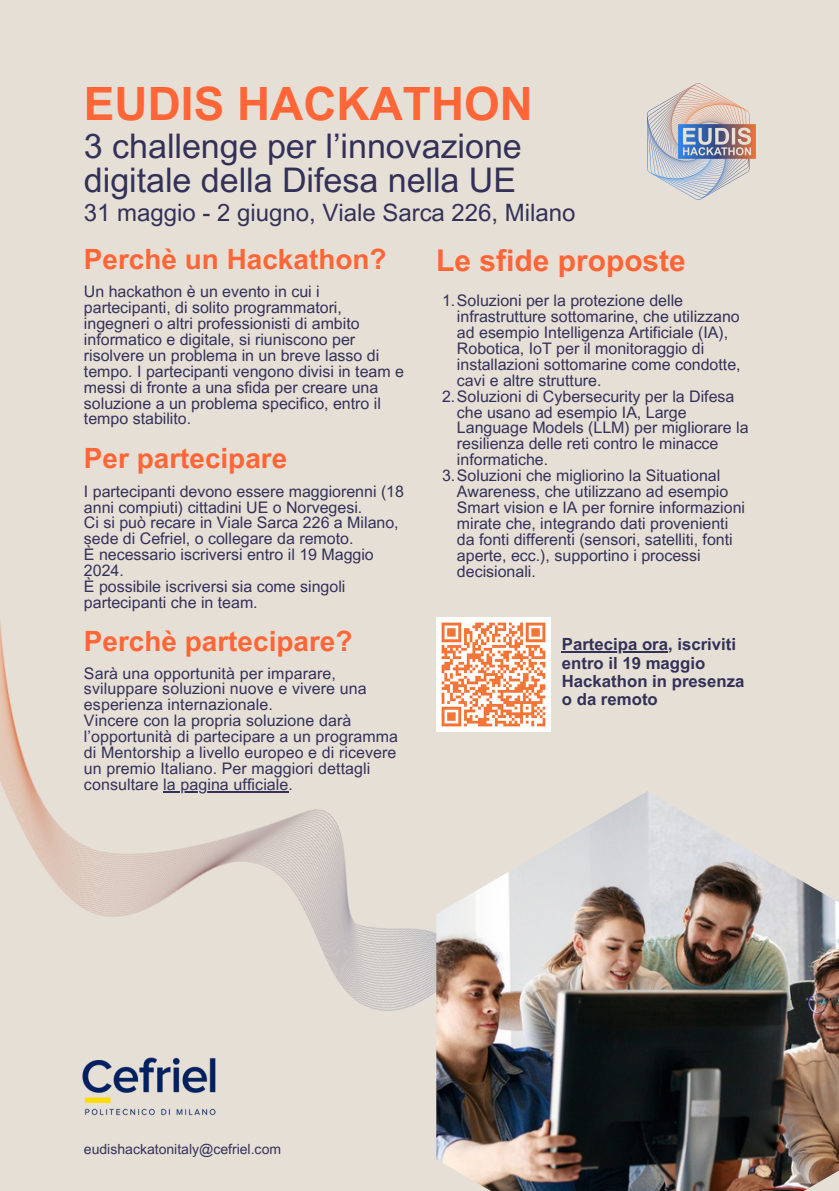
<style>
.page{position:relative;width:839px;height:1191px;background:#fff}
.page>*{position:absolute;margin:0;border:0;box-sizing:border-box;transform-origin:0 0}
.t1{font:700 46px "Arial MT Pro";color:#ff6637}
.t2{font:34px/34.4px "Arial MT Pro";color:#333158}
.t3{font:700 30px "Arial MT Pro";color:#ff6637}
.t4{font:700 28px "Arial MT Pro";color:#ff6637}
.t5{font:24px "Arial MT Pro";color:#333158}
.t6{font:700 16.8px/18.2px "Arial MT Pro";color:#333158}
.t7{font:16px/16px "Arial MT Pro";color:#333158}
.t8{font:14px "Arial MT Pro";color:#333158}
</style>
<div class="page">
<div style="left:0;top:0;width:838px;height:1191px;background:#e6dfd6"></div>
<img style="left:647px;top:84px;width:108px;height:115px">
<img style="left:0;top:617px;width:668px;height:394px">
<img style="left:436px;top:791px;width:402px;height:400px">
<img style="left:82px;top:1057px;width:134px;height:59px">
<hr style="left:163px;top:791px;width:125px;height:2px;background:#333158">
<img style="left:436px;top:618px;width:114px;height:114px">
<hr style="left:562px;top:652px;width:106px;height:1px;background:#333158">
<h4 class="t1" style="left:84px;top:87px;width:450px">EUDIS HACKATHON</h4>
<h4 class="t2" style="left:84px;top:133px;width:439px">3 challenge per l’innovazione digitale della Difesa nella UE</h4>
<h4 class="t5" style="left:84px;top:203px;width:493px">31 maggio - 2 giugno, Viale Sarca 226, Milano</h4>
<p class="t4" style="left:84px;top:249px;width:304px">Perchè un Hackathon?</p>
<p class="t7" style="left:84px;top:285px;width:321px">Un hackathon è un evento in cui i partecipanti, di solito programmatori, ingegneri o altri professionisti di ambito informatico e digitale, si riuniscono per risolvere un problema in un breve lasso di tempo. I partecipanti vengono divisi in team e messi di fronte a una sfida per creare una soluzione a un problema specifico, entro il tempo stabilito.</p>
<p class="t7" style="left:457px;top:294px;width:285px;text-indent:-15px">1.Soluzioni per la protezione delle infrastrutture sottomarine, che utilizzano ad esempio Intelligenza Artificiale (IA), Robotica, IoT per il monitoraggio di installazioni sottomarine come condotte, cavi e altre strutture.</p>
<h3 class="t3" style="left:436px;top:249px;width:251px">Le sfide proposte</h3>
<h2 class="t7" style="left:457px;top:390px;width:293px;text-indent:-15px">2.Soluzioni di Cybersecurity per la Difesa che usano ad esempio IA, Large Language Models (LLM) per migliorare la resilienza delle reti contro le minacce informatiche.</h2>
<h4 class="t7" style="left:457px;top:470px;width:289px;text-indent:-15px">3.Soluzioni che migliorino la Situational Awareness, che utilizzano ad esempio Smart vision e IA per fornire informazioni mirate che, integrando dati provenienti da fonti differenti (sensori, satelliti, fonti aperte, ecc.), supportino i processi decisionali.</h4>
<p class="t4" style="left:84px;top:448px;width:205px">Per partecipare</p>
<h4 class="t7" style="left:84px;top:485px;width:321px">I partecipanti devono essere maggiorenni (18 anni compiuti) cittadini UE o Norvegesi.<br>Ci si può recare in Viale Sarca 226 a Milano, sede di Cefriel, o collegare da remoto.<br>È necessario iscriversi entro il 19 Maggio 2024.<br>È possibile iscriversi sia come singoli partecipanti che in team.</h4>
<h2 class="t4" style="left:84px;top:631px;width:270px">Perchè partecipare?</h2>
<p class="t7" style="left:84px;top:667px;width:315px">Sarà una opportunità per imparare, sviluppare soluzioni nuove e vivere una esperienza internazionale.<br>Vincere con la propria soluzione darà l’opportunità di partecipare a un programma di Mentorship a livello europeo e di ricevere un premio Italiano. Per maggiori dettagli consultare la pagina ufficiale.</p>
<p class="t8" style="left:84px;top:1144px;width:199px">eudishackatonitaly@cefriel.com</p>
<p class="t6" style="left:562px;top:637px;width:184px">Partecipa ora, iscriviti entro il 19 maggio<br>Hackathon in presenza o da remoto</p>
</div>
